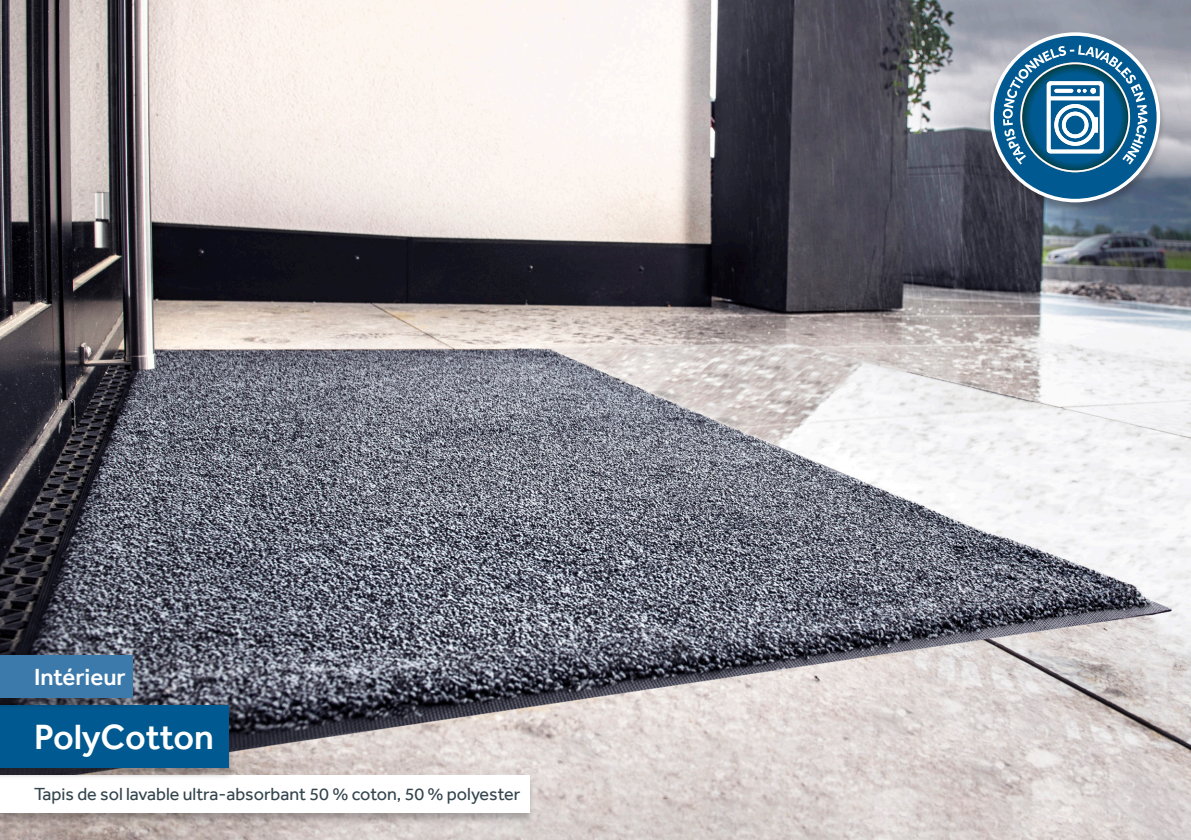
<style>
.page{position:relative;width:1191px;height:840px;background:#fff}
.page>*{position:absolute;margin:0;border:0;box-sizing:border-box;transform-origin:0 0}
.t1{font:500 36px "Effra";color:#fff}
.t2{font:500 24px "Effra";color:#fff}
.Picture_text{font:18px "Effra";color:#33444d}
</style>
<div class="page">
<img style="left:0;top:0;width:1191px;height:839px">
<div style="left:0;top:774px;width:535px;height:50px;background:#231f20;opacity:.3"></div>
<div style="left:0;top:775px;width:530px;height:37px;background:#fff"></div>
<div style="left:0;top:704px;width:234px;height:75px;background:#231f20;opacity:.3"></div>
<div style="left:0;top:705px;width:228px;height:62px;background:#005990"></div>
<div style="left:985px;top:32px;width:180px;height:180px;background:#231f20;opacity:.3"></div>
<svg style="left:993px;top:36px;width:163px;height:163px"></svg>
<div style="left:0;top:654px;width:139px;height:55px;background:#231f20;opacity:.3"></div>
<div style="left:0;top:655px;width:133px;height:42px;background:#3c7aab"></div>
<p class="t2" style="left:34px;top:661px;width:93px">Intérieur</p>
<p class="t1" style="left:34px;top:715px;width:182px">PolyCotton</p>
<p class="Picture_text" style="left:34px;top:783px;width:488px">Tapis de sol lavable ultra-absorbant 50 % coton, 50 % polyester</p>
</div>
